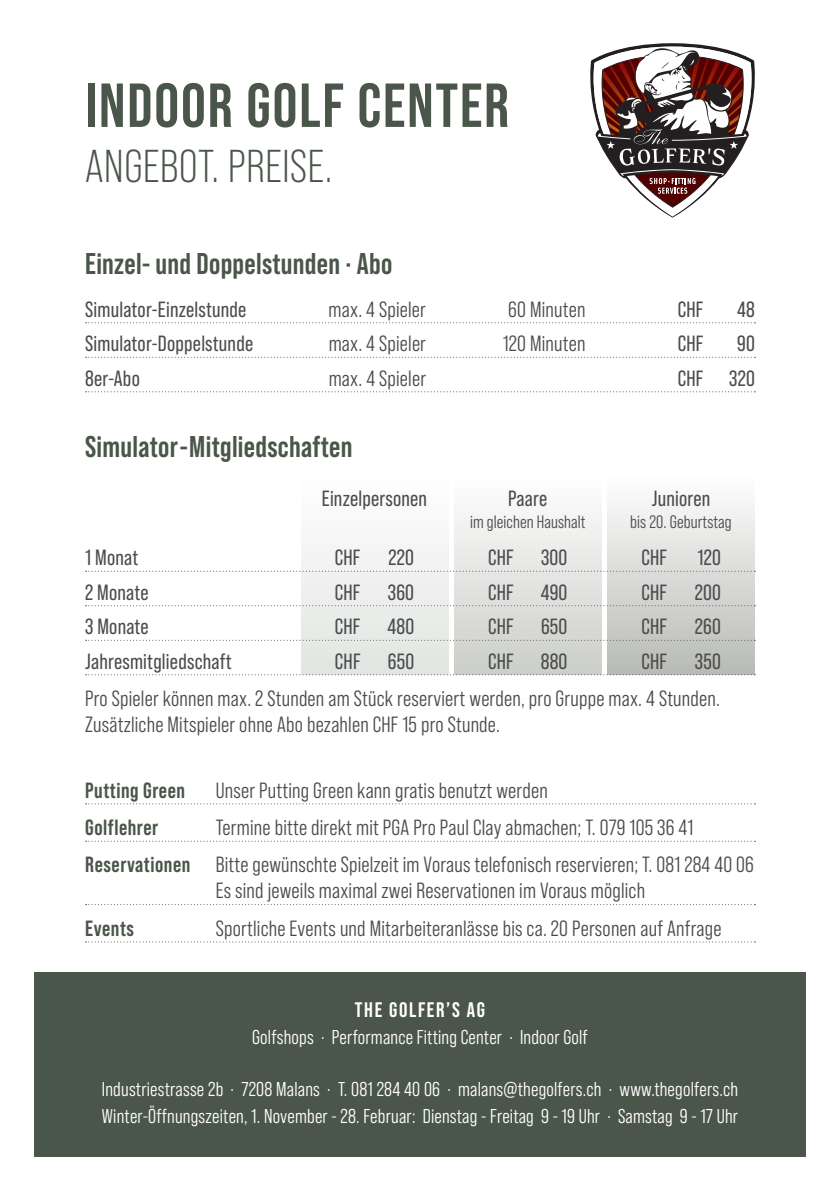
<style>
.page{position:relative;width:840px;height:1191px;background:#fff}
.page>*{position:absolute;margin:0;border:0;box-sizing:border-box;transform-origin:0 0}
.t1{font:700 62px "Bebas Neue Pro";letter-spacing:.03em;color:#4b564a}
.t2{font:46px "Bebas Neue Pro";letter-spacing:.015em;color:#4b564a}
.t3{font:700 30px "Bebas Neue Pro";letter-spacing:.01em;color:#4b564a}
.t4{font:22px/26px "Bebas Neue Pro Middle";letter-spacing:.01em;color:#4b4c4d}
.t5{font:22px "Bebas Neue Pro";letter-spacing:.01em;color:#4b4c4d}
.t6{font:700 22px "Bebas Neue Pro";letter-spacing:.025em;color:#4b564a}
.t7{font:700 21px "Bebas Neue Pro";letter-spacing:.08em;color:#fff}
.t8{font:20px/26.8px "Bebas Neue Pro Middle";letter-spacing:.01em;color:#fff}
.t9{font:18px "Bebas Neue Pro Middle";letter-spacing:.005em;color:#4b4c4d}
.s1{font-family:"Bebas Neue Pro";font-weight:700;color:#4b564a}
</style>
<div class="page">
<div style="left:607px;top:476px;width:147px;height:199px;background:linear-gradient(to bottom,#fefefe,#b8bab5)"></div>
<div style="left:454px;top:476px;width:147px;height:199px;background:linear-gradient(to bottom,#fefefe,#cccdc8)"></div>
<div style="left:300px;top:476px;width:148px;height:199px;background:linear-gradient(to right,#f0f1f0,#f0f1f0)"></div>
<svg style="left:86px;top:322px;width:669px;height:1px"></svg>
<svg style="left:86px;top:357px;width:669px;height:1px"></svg>
<svg style="left:86px;top:391px;width:669px;height:1px"></svg>
<svg style="left:86px;top:571px;width:669px;height:1px"></svg>
<svg style="left:86px;top:605px;width:669px;height:1px"></svg>
<svg style="left:86px;top:640px;width:669px;height:1px"></svg>
<svg style="left:86px;top:674px;width:669px;height:1px"></svg>
<svg style="left:86px;top:803px;width:669px;height:1px"></svg>
<svg style="left:86px;top:840px;width:669px;height:1px"></svg>
<svg style="left:86px;top:904px;width:669px;height:1px"></svg>
<svg style="left:86px;top:941px;width:669px;height:1px"></svg>
<svg style="left:590px;top:43px;width:164px;height:175px"></svg>
<div style="left:34px;top:972px;width:771px;height:185px;background:#4b564a"></div>
<h1 class="t1" style="left:85px;top:70px;width:425px">INDOOR GOLF CENTER</h1>
<h2 class="t2" style="left:85px;top:141px;width:249px">ANGEBOT. PREISE.</h2>
<h3 class="t3" style="left:85px;top:246px;width:308px">Einzel- und Doppelstunden · Abo</h3>
<p class="t5" style="left:85px;top:296px;width:163px">Simulator-Einzelstunde</p>
<p class="t4" style="left:328px;top:296px;width:99px">max. 4 Spieler</p>
<p class="t4" style="left:508px;top:296px;width:79px">60 Minuten</p>
<p class="t5" style="left:677px;top:296px;width:27px">CHF</p>
<p class="t5" style="left:736px;top:296px;width:19px">48</p>
<p class="t5" style="left:85px;top:331px;width:169px">Simulator-Doppelstunde</p>
<p class="t4" style="left:328px;top:330px;width:99px">max. 4 Spieler</p>
<p class="t4" style="left:502px;top:330px;width:84px">120 Minuten</p>
<p class="t5" style="left:677px;top:331px;width:27px">CHF</p>
<p class="t5" style="left:736px;top:331px;width:19px">90</p>
<p class="t5" style="left:85px;top:365px;width:56px">8er-Abo</p>
<p class="t4" style="left:328px;top:365px;width:99px">max. 4 Spieler</p>
<p class="t5" style="left:677px;top:365px;width:78px">CHF 320</p>
<h3 class="t3" style="left:85px;top:429px;width:269px">Simulator-Mitgliedschaften</h3>
<p class="t5" style="left:321px;top:486px;width:107px">Einzelpersonen</p>
<p class="t5" style="left:508px;top:486px;width:41px">Paare</p>
<p class="t5" style="left:651px;top:486px;width:60px">Junioren</p>
<p class="t9" style="left:470px;top:511px;width:117px">im gleichen Haushalt</p>
<p class="t9" style="left:630px;top:511px;width:103px">bis 20. Geburtstag</p>
<p class="t5" style="left:85px;top:545px;width:55px">1 Monat</p>
<p class="t5" style="left:334px;top:545px;width:27px">CHF</p>
<p class="t5" style="left:388px;top:545px;width:27px">220</p>
<p class="t5" style="left:488px;top:545px;width:81px">CHF 300</p>
<p class="t5" style="left:641px;top:545px;width:27px">CHF</p>
<p class="t5" style="left:697px;top:545px;width:25px">120</p>
<p class="t5" style="left:85px;top:579px;width:65px">2 Monate</p>
<p class="t5" style="left:335px;top:579px;width:81px">CHF 360</p>
<p class="t5" style="left:488px;top:579px;width:81px">CHF 490</p>
<p class="t5" style="left:641px;top:579px;width:27px">CHF</p>
<p class="t5" style="left:694px;top:579px;width:28px">200</p>
<p class="t5" style="left:85px;top:614px;width:65px">3 Monate</p>
<p class="t5" style="left:335px;top:614px;width:81px">CHF 480</p>
<p class="t5" style="left:488px;top:614px;width:81px">CHF 650</p>
<p class="t5" style="left:641px;top:614px;width:27px">CHF</p>
<p class="t5" style="left:694px;top:614px;width:27px">260</p>
<p class="t5" style="left:85px;top:648px;width:148px">Jahresmitgliedschaft</p>
<p class="t5" style="left:335px;top:648px;width:81px">CHF 650</p>
<p class="t5" style="left:488px;top:648px;width:81px">CHF 880</p>
<p class="t5" style="left:641px;top:648px;width:27px">CHF</p>
<p class="t5" style="left:694px;top:648px;width:27px">350</p>
<p class="t4" style="left:85px;top:685px;width:636px">Pro Spieler können max. 2 Stunden am Stück reserviert werden, pro Gruppe max. 4 Stunden.<br>Zusätzliche Mitspieler ohne Abo bezahlen CHF 15 pro Stunde.</p>
<p class="t6" style="left:85px;top:777px;width:101px">Putting Green</p>
<p class="t4" style="left:216px;top:777px;width:333px">Unser Putting Green kann gratis benutzt werden</p>
<p class="t6" style="left:85px;top:815px;width:74px">Golflehrer</p>
<p class="t4" style="left:85px;top:808px;width:669px;line-height:37.4px;text-indent:130px">Termine bitte direkt mit PGA Pro Paul Clay abmachen; T. 079 105 36 41<br><span class="s1">Reservationen</span> Bitte gewünschte Spielzeit im Voraus telefonisch reservieren; T. 081 284 40 06</p>
<p class="t4" style="left:216px;top:877px;width:430px">Es sind jeweils maximal zwei Reservationen im Voraus möglich</p>
<p class="t6" style="left:85px;top:915px;width:50px">Events</p>
<p class="t4" style="left:216px;top:915px;width:507px">Sportliche Events und Mitarbeiteranlässe bis ca. 20 Personen auf Anfrage</p>
<p class="t7" style="left:355px;top:997px;width:131px">THE GOLFER’S AG</p>
<p class="t8" style="left:252px;top:1023px;width:337px">Golfshops · Performance Fitting Center · Indoor Golf</p>
<p class="t8" style="left:102px;top:1075px;width:637px">Industriestrasse 2b · 7208 Malans · T. 081 284 40 06 · malans@thegolfers.ch · www.thegolfers.ch<br>Winter-Öffnungszeiten, 1. November - 28. Februar: Dienstag - Freitag 9 - 19 Uhr · Samstag 9 - 17 Uhr</p>
</div>
